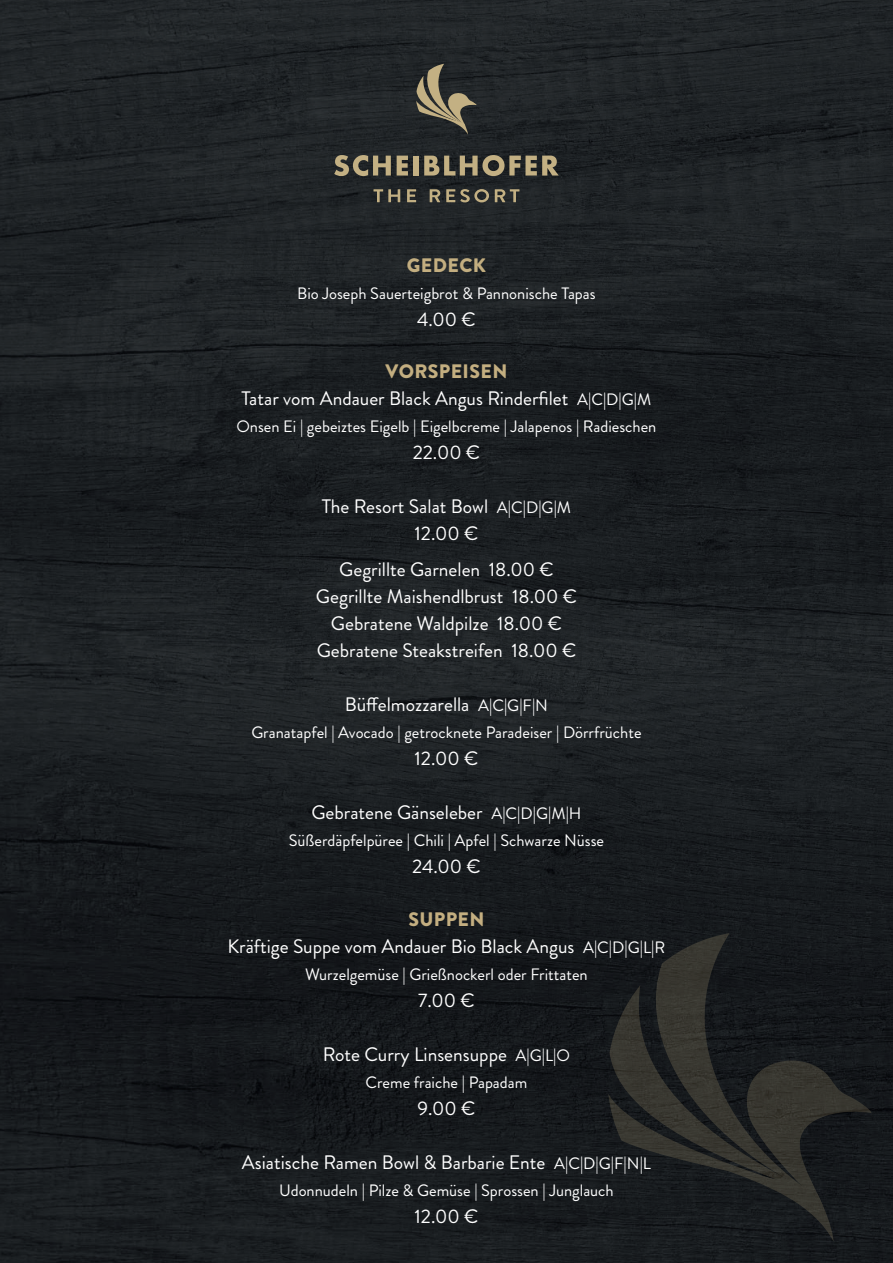
<style>
.page{position:relative;width:893px;height:1263px;background:#fff}
.page>*{position:absolute;margin:0;border:0;box-sizing:border-box;transform-origin:0 0}
.t1{font:19.5px/27px "Brandon Grotesque";color:#fff;text-align:center}
.t2{font:900 19.5px "Brandon Grotesque";letter-spacing:.02em;color:#c3ae80}
.t3{font:16.5px "Brandon Grotesque";color:#fff}
.s1{font-weight:900;color:#c3ae80}
.s2{font-size:16.5px}
</style>
<div class="page">
<img style="left:0;top:0;width:893px;height:1263px">
<svg style="left:641px;top:933px;width:174px;height:52px;background:#1c1f1f"></svg>
<svg style="left:608px;top:985px;width:264px;height:257px;background:#212322"></svg>
<svg style="left:334px;top:155px;width:57px;height:21px"></svg>
<svg style="left:397px;top:156px;width:11px;height:20px"></svg>
<div style="left:413px;top:156px;width:5px;height:20px;background:#c3b083"></div>
<svg style="left:424px;top:155px;width:135px;height:21px;background:#716953"></svg>
<svg style="left:373px;top:189px;width:27px;height:13px"></svg>
<svg style="left:407px;top:189px;width:9px;height:13px"></svg>
<svg style="left:430px;top:189px;width:10px;height:13px"></svg>
<svg style="left:446px;top:189px;width:43px;height:13px"></svg>
<svg style="left:495px;top:189px;width:24px;height:13px"></svg>
<svg style="left:416px;top:64px;width:61px;height:71px;background:#534f43"></svg>
<p class="t2" style="left:407px;top:251px;width:81px">GEDECK</p>
<p class="t3" style="left:297px;top:282px;width:300px">Bio Joseph Sauerteigbrot &amp; Pannonische Tapas</p>
<p class="t1" style="left:417px;top:306px;width:60px">4.00 €</p>
<p class="t1" style="left:242px;top:358px;width:411px"><span class="s1">VORSPEISEN<br></span>Tatar vom Andauer Black Angus Rinderfilet <span class="s2">A|C|D|G|M</span></p>
<p class="t3" style="left:237px;top:415px;width:421px">Onsen Ei | gebeiztes Eigelb | Eigelbcreme | Jalapenos | Radieschen</p>
<p class="t1" style="left:413px;top:439px;width:69px">22.00 €</p>
<p class="t1" style="left:322px;top:493px;width:251px">The Resort Salat Bowl <span class="s2">A|C|D|G|M<br></span>12.00 €</p>
<p class="t1" style="left:316px;top:556px;width:263px">Gegrillte Garnelen 18.00 €<br>Gegrillte Maishendlbrust 18.00 €<br>Gebratene Waldpilze 18.00 €<br>Gebratene Steakstreifen 18.00 €</p>
<p class="t1" style="left:345px;top:691px;width:205px">Büffelmozzarella <span class="s2">A|C|G|F|N</span></p>
<p class="t3" style="left:251px;top:721px;width:392px">Granatapfel | Avocado | getrocknete Paradeiser | Dörrfrüchte</p>
<p class="t1" style="left:415px;top:745px;width:65px">12.00 €</p>
<p class="t1" style="left:311px;top:799px;width:272px">Gebratene Gänseleber <span class="s2">A|C|D|G|M|H</span></p>
<p class="t3" style="left:289px;top:829px;width:317px">Süßerdäpfelpüree | Chili | Apfel | Schwarze Nüsse</p>
<p class="t1" style="left:412px;top:853px;width:70px">24.00 €</p>
<p class="t1" style="left:228px;top:906px;width:439px"><span class="s1">SUPPEN<br></span>Kräftige Suppe vom Andauer Bio Black Angus <span class="s2">A|C|D|G|L|R</span></p>
<p class="t3" style="left:305px;top:963px;width:284px">Wurzelgemüse | Grießnockerl oder Frittaten</p>
<p class="t1" style="left:418px;top:987px;width:58px">7.00 €</p>
<p class="t1" style="left:323px;top:1041px;width:249px">Rote Curry Linsensuppe <span class="s2">A|G|L|O</span></p>
<p class="t3" style="left:366px;top:1071px;width:163px">Creme fraiche | Papadam</p>
<p class="t1" style="left:418px;top:1095px;width:59px">9.00 €</p>
<p class="t1" style="left:242px;top:1149px;width:411px">Asiatische Ramen Bowl &amp; Barbarie Ente <span class="s2">A|C|D|G|F|N|L</span></p>
<p class="t3" style="left:279px;top:1179px;width:336px">Udonnudeln | Pilze &amp; Gemüse | Sprossen | Junglauch</p>
<p class="t1" style="left:415px;top:1203px;width:65px">12.00 €</p>
</div>
